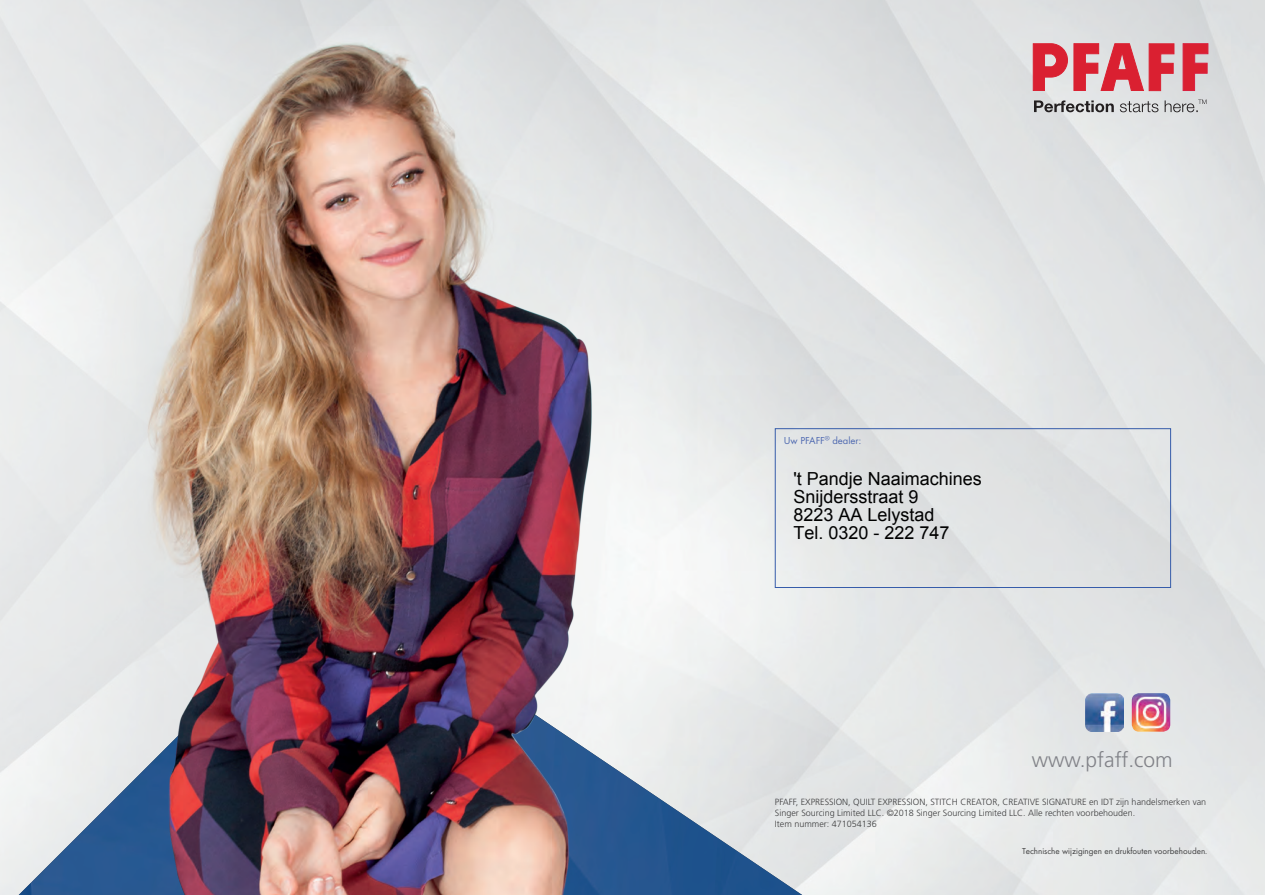
<style>
.page{position:relative;width:1265px;height:895px;background:#fff}
.page>*{position:absolute;margin:0;border:0;box-sizing:border-box;transform-origin:0 0}
.t1{font:300 21px "Frutiger";color:#818288}
.t2{font:18px/18px "Arial";color:#010101}
.t3{font:10.5px "Futura Headline EFOT";color:#4c67b0}
.t4{font:300 9px/10.8px "Frutiger";color:#3e3e3f}
.t5{font:9px "Futura Headline EFOT";color:#3e3e3f}
</style>
<div class="page">
<img style="left:0;top:0;width:1265px;height:895px">
<img style="left:715px;top:579px;width:105px;height:316px">
<div style="left:775px;top:428px;width:396px;height:160px;border:1px solid #365caa"></div>
<img style="left:1132px;top:693px;width:38px;height:38px">
<img style="left:1085px;top:693px;width:39px;height:38px">
<img style="left:1px;top:27px;width:714px;height:868px">
<svg style="left:1034px;top:99px;width:172px;height:13px"></svg>
<svg style="left:1033px;top:43px;width:35px;height:48px"></svg>
<svg style="left:1074px;top:43px;width:100px;height:48px"></svg>
<svg style="left:1183px;top:43px;width:25px;height:48px"></svg>
<p class="t3" style="left:784px;top:434px;width:79px">Uw PFAFF® dealer:</p>
<h2 class="t2" style="left:793px;top:469px;width:190px">'t Pandje Naaimachines<br>Snijdersstraat 9<br>8223 AA Lelystad<br>Tel. 0320 - 222 747</h2>
<h1 class="t1" style="left:1032px;top:748px;width:142px">www.pfaff.com</h1>
<p class="t4" style="left:775px;top:796px;width:433px">PFAFF, EXPRESSION, QUILT EXPRESSION, STITCH CREATOR, CREATIVE SIGNATURE en IDT zijn handelsmerken van<br>Singer Sourcing Limited LLC. ©2018 Singer Sourcing Limited LLC. Alle rechten voorbehouden.<br>Item nummer: 471054136</p>
<p class="t5" style="left:1022px;top:845px;width:187px">Technische wijzigingen en drukfouten voorbehouden.</p>
</div>
